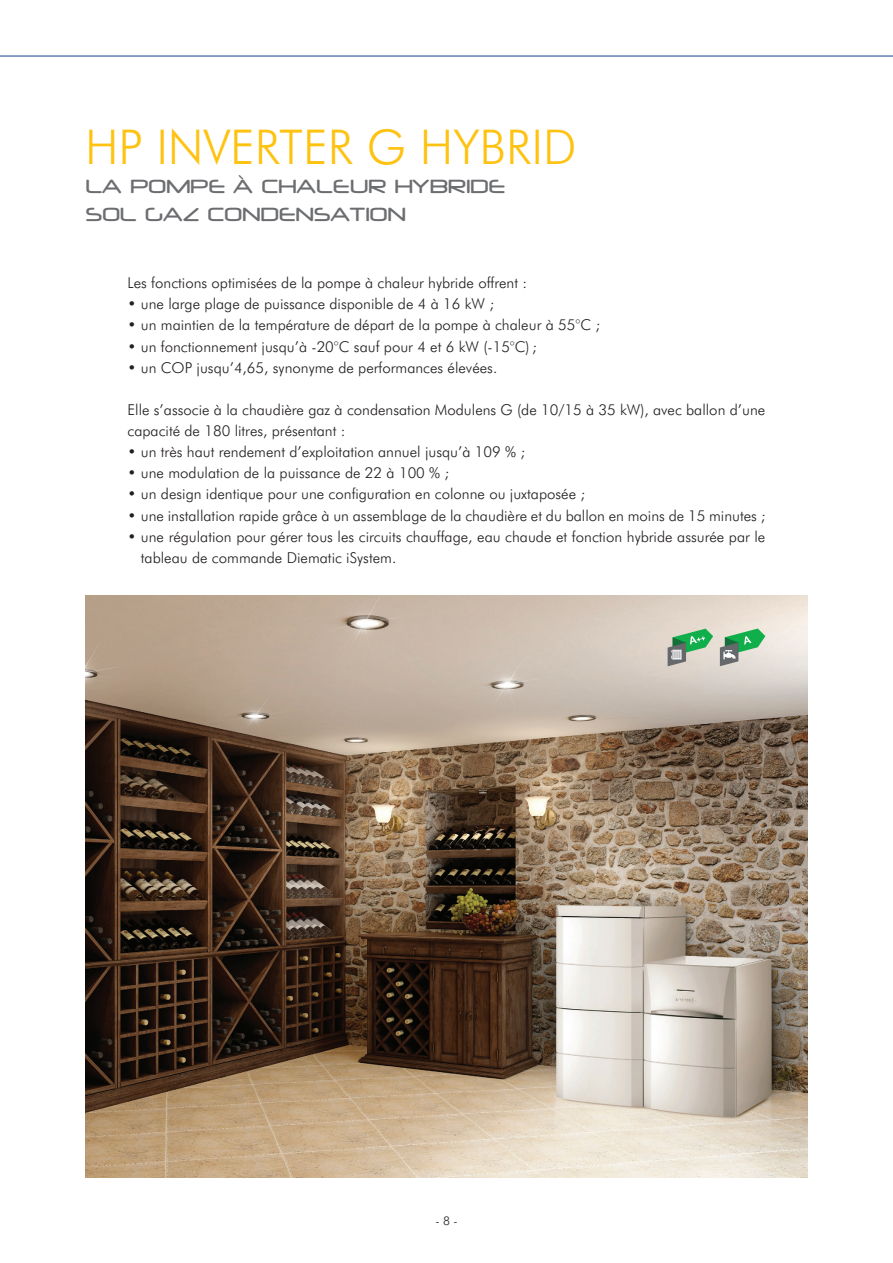
<style>
.page{position:relative;width:893px;height:1263px;background:#fff}
.page>*{position:absolute;margin:0;border:0;box-sizing:border-box;transform-origin:0 0}
.t1{font:300 48px "Futura BT";color:#fec210}
.t2{font:500 22.5px "Neuropol";letter-spacing:.01em;color:#6c6d70}
.t3{font:300 15px/21px "Futura BT";color:#231f20}
.t4{font:300 12px "Futura BT";color:#231f20}
.s1{font-size:15.15px}
</style>
<div class="page">
<hr style="left:0;top:56px;width:893px;height:1px;background:#0d3e8c">
<img style="left:85px;top:595px;width:723px;height:583px">
<svg style="left:720px;top:628px;width:45px;height:38px;background:#91bc9c"></svg>
<svg style="left:668px;top:629px;width:45px;height:37px;background:#8fb998"></svg>
<h1 class="t1" style="left:85px;top:118px;width:493px">HP INVERTER G HYBRID</h1>
<h2 class="t2" style="left:85px;top:175px;width:266px">LA POMPE À CHALEUR</h2>
<h2 class="t2" style="left:394px;top:175px;width:69px">HYBRIDE</h2>
<h2 class="t2" style="left:85px;top:203px;width:140px">SOL GAZ CONDENSATION</h2>
<p class="t3" style="left:128px;top:272px;width:401px">Les fonctions optimisées de la pompe à chaleur hybride offrent :</p>
<p class="t3" style="left:128px;top:293px;width:368px"><span class="s1">•</span> une large plage de puissance disponible de 4 à 16 kW ;</p>
<p class="t3" style="left:128px;top:314px;width:474px"><span class="s1">•</span> un maintien de la température de départ de la pompe à chaleur à 55°C ;</p>
<p class="t3" style="left:128px;top:336px;width:411px"><span class="s1">•</span> un fonctionnement jusqu’à -20°C sauf pour 4 et 6 kW (-15°C) ;</p>
<p class="t3" style="left:128px;top:357px;width:371px"><span class="s1">•</span> un COP jusqu’4,65, synonyme de performances élevées.</p>
<p class="t3" style="left:128px;top:399px;width:639px">Elle s’associe à la chaudière gaz à condensation Modulens G (de 10/15 à 35 kW), avec ballon d’une capacité de 180 litres, présentant :</p>
<p class="t3" style="left:128px;top:441px;width:399px"><span class="s1">•</span> un très haut rendement d’exploitation annuel jusqu’à 109 % ;</p>
<p class="t3" style="left:128px;top:462px;width:323px"><span class="s1">•</span> une modulation de la puissance de 22 à 100 % ;</p>
<p class="t3" style="left:128px;top:483px;width:459px"><span class="s1">•</span> un design identique pour une configuration en colonne ou juxtaposée ;</p>
<p class="t3" style="left:128px;top:505px;width:639px"><span class="s1">•</span> une installation rapide grâce à un assemblage de la chaudière et du ballon en moins de 15 minutes ;</p>
<p class="t3" style="left:141px;top:526px;width:626px;text-indent:-13px"><span class="s1">•</span> une régulation pour gérer tous les circuits chauffage, eau chaude et fonction hybride assurée par le tableau de commande Diematic iSystem.</p>
<p class="t4" style="left:435px;top:1213px;width:24px">- 8 -</p>
</div>
